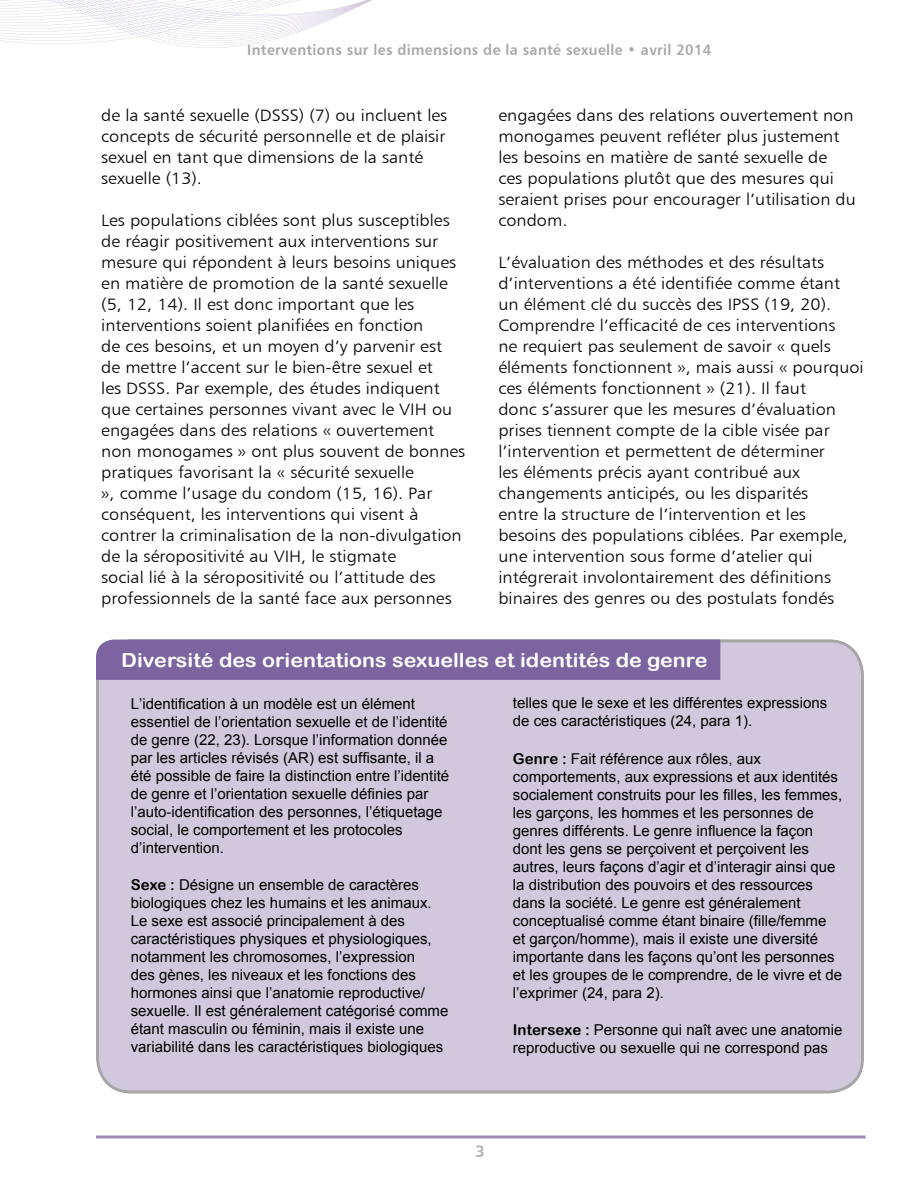
<style>
.page{position:relative;width:918px;height:1188px;background:#fff}
.page>*{position:absolute;margin:0;border:0;box-sizing:border-box;transform-origin:0 0}
.t1{font:19.5px "Arial Rounded MT Bold";color:#fff;scale:1.1 1}
.t2{font:16.5px/21px "Humanist 777 BT Light B";color:#000;scale:1.1 1}
.t3{font:16.5px "Humanist 777 BT Bold B";color:#b1b1b2}
.t4{font:15px/18px "Arial";color:#000}
.t5{font:15px "Humanist 777 BT Bold B";letter-spacing:.025em;color:#a8a8a9;scale:.95 1}
.s1{font-family:"Arial Rounded MT Bold"}
</style>
<div class="page">
<svg style="left:0;top:0;width:372px;height:48px"></svg>
<hr style="left:96px;top:1136px;width:770px;height:2px;background:#9f8bba">
<div style="left:98px;top:641px;width:764px;height:451px;background:#d1c8dd;border-radius:34px"></div>
<div style="left:96px;top:639px;width:768px;height:455px;border:3px solid #000;border-radius:34px"></div>
<div style="left:96px;top:640px;width:624px;height:40px;background:#7d64a0"></div>
<p class="t5" style="left:247px;top:40px;width:490px">Interventions sur les dimensions de la santé sexuelle • avril 2014</p>
<p class="t2" style="left:101px;top:104px;width:316px">de la santé sexuelle (DSSS) (7) ou incluent les concepts de sécurité personnelle et de plaisir sexuel en tant que dimensions de la santé sexuelle (13).</p>
<p class="t2" style="left:101px;top:209px;width:332px">Les populations ciblées sont plus susceptibles de réagir positivement aux interventions sur mesure qui répondent à leurs besoins uniques en matière de promotion de la santé sexuelle (5, 12, 14). Il est donc important que les interventions soient planifiées en fonction<br>de ces besoins, et un moyen d’y parvenir est de mettre l’accent sur le bien-être sexuel et<br>les DSSS. Par exemple, des études indiquent que certaines personnes vivant avec le VIH ou engagées dans des relations « ouvertement non monogames » ont plus souvent de bonnes pratiques favorisant la « sécurité sexuelle<br>», comme l’usage du condom (15, 16). Par conséquent, les interventions qui visent à contrer la criminalisation de la non-divulgation de la séropositivité au VIH, le stigmate<br>social lié à la séropositivité ou l’attitude des professionnels de la santé face aux personnes</p>
<p class="t2" style="left:498px;top:104px;width:327px">engagées dans des relations ouvertement non monogames peuvent refléter plus justement les besoins en matière de santé sexuelle de<br>ces populations plutôt que des mesures qui seraient prises pour encourager l’utilisation du condom.</p>
<p class="t2" style="left:498px;top:251px;width:334px">L’évaluation des méthodes et des résultats d’interventions a été identifiée comme étant un élément clé du succès des IPSS (19, 20).<br>Comprendre l’efficacité de ces interventions<br>ne requiert pas seulement de savoir « quels éléments fonctionnent », mais aussi « pourquoi ces éléments fonctionnent » (21). Il faut<br>donc s’assurer que les mesures d’évaluation prises tiennent compte de la cible visée par l’intervention et permettent de déterminer<br>les éléments précis ayant contribué aux changements anticipés, ou les disparités<br>entre la structure de l’intervention et les besoins des populations ciblées. Par exemple, une intervention sous forme d’atelier qui intégrerait involontairement des définitions binaires des genres ou des postulats fondés</p>
<p class="t1" style="left:121px;top:649px;width:534px">Diversité des orientations sexuelles et identités de genre</p>
<p class="t4" style="left:131px;top:694px;width:320px">L’identification à un modèle est un élément essentiel de l’orientation sexuelle et de l’identité de genre (22, 23). Lorsque l’information donnée par les articles révisés (AR) est suffisante, il a été possible de faire la distinction entre l’identité de genre et l’orientation sexuelle définies par l’auto-identification des personnes, l’étiquetage social, le comportement et les protocoles d’intervention.</p>
<p class="t4" style="left:131px;top:876px;width:319px"><span class="s1">Sexe :</span> Désigne un ensemble de caractères biologiques chez les humains et les animaux.<br>Le sexe est associé principalement à des caractéristiques physiques et physiologiques, notamment les chromosomes, l’expression<br>des gènes, les niveaux et les fonctions des hormones ainsi que l’anatomie reproductive/ sexuelle. Il est généralement catégorisé comme étant masculin ou féminin, mais il existe une variabilité dans les caractéristiques biologiques</p>
<p class="t4" style="left:513px;top:694px;width:316px">telles que le sexe et les différentes expressions de ces caractéristiques (24, para 1).</p>
<p class="t4" style="left:513px;top:750px;width:331px"><span class="s1">Genre :</span> Fait référence aux rôles, aux comportements, aux expressions et aux identités socialement construits pour les filles, les femmes, les garçons, les hommes et les personnes de genres différents. Le genre influence la façon dont les gens se perçoivent et perçoivent les autres, leurs façons d’agir et d’interagir ainsi que la distribution des pouvoirs et des ressources dans la société. Le genre est généralement conceptualisé comme étant binaire (fille/femme et garçon/homme), mais il existe une diversité importante dans les façons qu’ont les personnes et les groupes de le comprendre, de le vivre et de l’exprimer (24, para 2).</p>
<p class="t4" style="left:513px;top:1021px;width:331px"><span class="s1">Intersexe :</span> Personne qui naît avec une anatomie reproductive ou sexuelle qui ne correspond pas</p>
<p class="t3" style="left:475px;top:1141px;width:11px">3</p>
</div>
